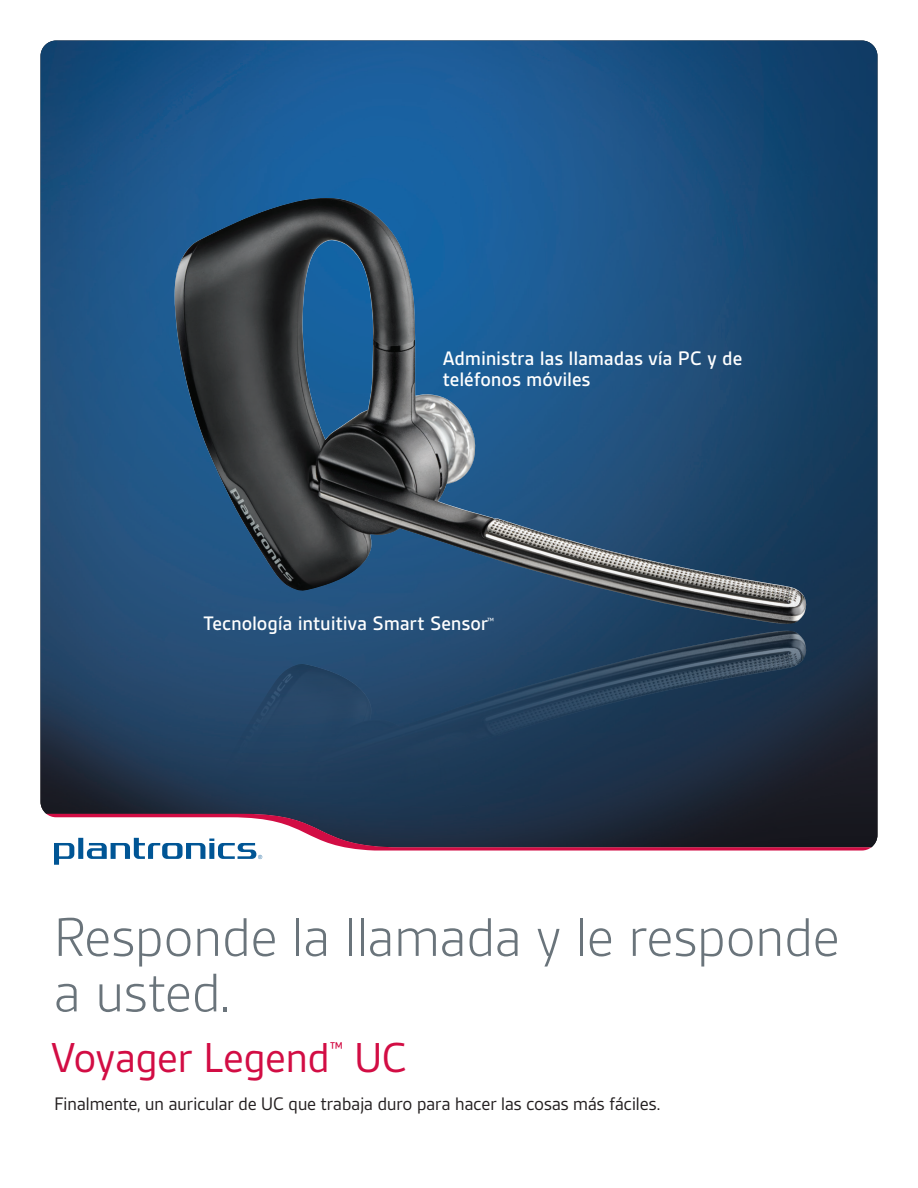
<style>
.page{position:relative;width:918px;height:1188px;background:#fff}
.page>*{position:absolute;margin:0;border:0;box-sizing:border-box;transform-origin:0 0}
.FRONT_Product_taglin{font:300 58.5px/55.5px "Gesta";letter-spacing:-.03em;color:#6a747b}
.FRONT_Product_name_B{font:45px "Gesta";letter-spacing:-.025em;color:#d20d44}
.FRONT_Callouts{font:500 21px/21px "Gesta";letter-spacing:-.01em;color:#fff}
.FRONT_Intro_13_pt{font:19.5px "Gesta";letter-spacing:-.03em;color:#231f20}
.FRONT_Product_name_B-2{font:18.3px "Gesta";color:#d20d44}
</style>
<div class="page">
<img style="left:40px;top:40px;width:838px;height:807px">
<svg style="left:46px;top:814px;width:825px;height:50px"></svg>
<img style="left:172px;top:631px;width:635px;height:233px">
<img style="left:175px;top:198px;width:632px;height:426px">
<p class="FRONT_Callouts" style="left:443px;top:348px;width:301px">Administra las llamadas vía PC y de teléfonos móviles</p>
<p class="FRONT_Callouts" style="left:203px;top:612px;width:292px">Tecnología intuitiva Smart Sensor<sup>™</sup></p>
<p class="FRONT_Product_taglin" style="left:53px;top:910px;width:789px">Responde la llamada y le responde a usted.</p>
<p class="FRONT_Product_name_B" style="left:51px;top:1034px;width:281px">Voyager Legend</p>
<p class="FRONT_Product_name_B-2" style="left:330px;top:1039px;width:15px">™</p>
<p class="FRONT_Product_name_B" style="left:354px;top:1034px;width:55px">UC</p>
<p class="FRONT_Intro_13_pt" style="left:54px;top:1094px;width:607px">Finalmente, un auricular de UC que trabaja duro para hacer las cosas más fáciles.</p>
</div>
